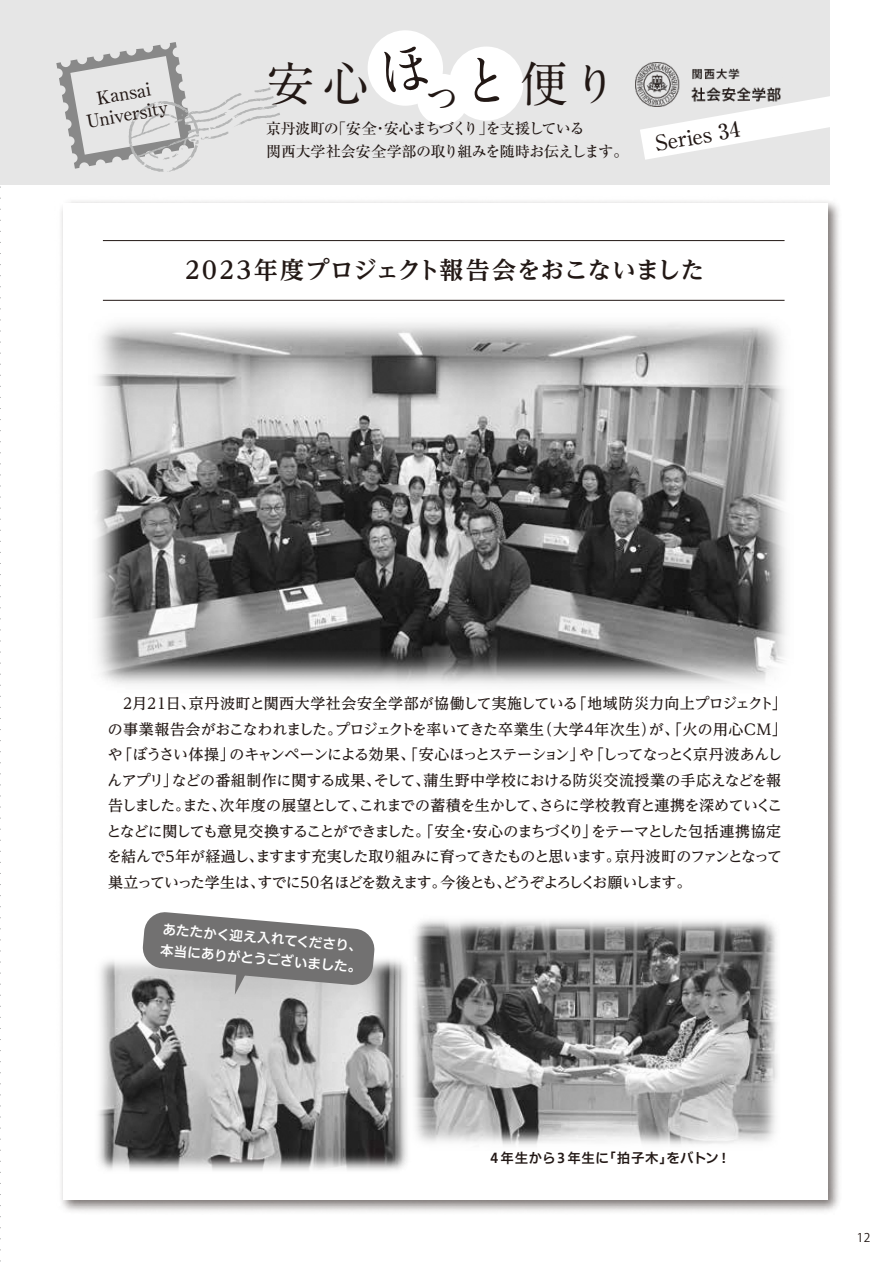
<style>
.page{position:relative;width:893px;height:1263px;background:#fff}
.page>*{position:absolute;margin:0;border:0;box-sizing:border-box;transform-origin:0 0}
.t1{font:700 48px "A1 Mincho Std";color:#221815}
.t2{font:700 42.9px "A1 Mincho Std";color:#221815}
.t3{font:700 24px "UD Reimin Pro";letter-spacing:-.025em;color:#221815}
.t4{font:500 21px "Ryumin Pro";color:#221815}
.t5{font:500 17.85px/21.1px "Ryumin Pro";color:#221815;text-align:center}
.t6{font:500 15px/25.5px "UD Reimin Pro";letter-spacing:-.055em;color:#221815}
.t7{font:500 15px/22.5px "Ryumin Pro";letter-spacing:-.04em;color:#221815}
.t8{font:13.5px/21px "Hiragino UD Sans F Std W6";color:#fff}
.t9{font:13.5px "Hiragino UD Sans F Std W6";letter-spacing:.015em;color:#221815}
.t10{font:12px "Koz Go Pro";color:#221815}
</style>
<div class="page">
<hr style="left:0;top:0;width:1px;height:1263px;background:#bfbfbf">
<div style="left:0;top:0;width:829px;height:184px;background:#e6e6e6"></div>
<img style="left:61px;top:201px;width:778px;height:1011px">
<div style="left:63px;top:203px;width:765px;height:997px;background:#fff"></div>
<svg style="left:56px;top:42px;width:224px;height:130px"></svg>
<svg style="left:640px;top:95px;width:190px;height:65px"></svg>
<img style="left:636px;top:62px;width:149px;height:44px">
<div style="left:368px;top:30px;width:75px;height:76px;background:#fff;border-radius:50%"></div>
<div style="left:449px;top:47px;width:74px;height:74px;background:#fff;border-radius:50%"></div>
<div style="left:417px;top:74px;width:51px;height:51px;background:#fff;border-radius:50%"></div>
<img style="left:95px;top:240px;width:691px;height:445px">
<img style="left:388px;top:902px;width:451px;height:302px">
<img style="left:98px;top:949px;width:338px;height:231px">
<svg style="left:142px;top:912px;width:233px;height:83px;background:#939393"></svg>
<p class="t5" style="left:81px;top:89px;width:84px;rotate:-10deg">Kansai<br>University</p>
<h2 class="t2" style="left:420px;top:58px;width:95px">っ<sup>と</sup></h2>
<p class="t7" style="left:266px;top:116px;width:364px">京丹波町の「安全・安心まちづくり」を支援している<br>関西大学社会安全学部の取り組みを随時お伝えします。</p>
<h1 class="t1" style="left:267px;top:45px;width:354px">安心　　 便り</h1>
<h3 class="t4" style="left:653px;top:127px;width:87px;rotate:-10deg">Series 34</h3>
<h3 class="t3" style="left:180px;top:250px;width:526px">２０２３年度プロジェクト報告会をおこないました</h3>
<p class="t6" style="left:107px;top:690px;width:682px;text-indent:14px">２月２１日、京丹波町と関西大学社会安全学部が協働して実施している「地域防災力向上プロジェクト」の事業報告会がおこなわれました。プロジェクトを率いてきた卒業生（大学４年次生）が、「火の用心ＣＭ」や「ぼうさい体操」のキャンペーンによる効果、「安心ほっとステーション」や「しってなっとく京丹波あんしんアプリ」などの番組制作に関する成果、そして、蒲生野中学校における防災交流授業の手応えなどを報告しました。また、次年度の展望として、これまでの蓄積を生かして、さらに学校教育と連携を深めていくことなどに関しても意見交換することができました。「安全・安心のまちづくり」をテーマとした包括連携協定を結んで５年が経過し、ますます充実した取り組みに育ってきたものと思います。京丹波町のファンとなって巣立っていった学生は、すでに５０名ほどを数えます。今後とも、どうぞよろしくお願いします。</p>
<p class="t8" style="left:163px;top:918px;width:204px;rotate:5deg">あたたかく迎え入れてくださり、本当にありがとうございました。</p>
<p class="t9" style="left:488px;top:1148px;width:244px">４年生から３年生に「拍子木」をバトン！</p>
<p class="t10" style="left:857px;top:1229px;width:15px">12</p>
</div>
